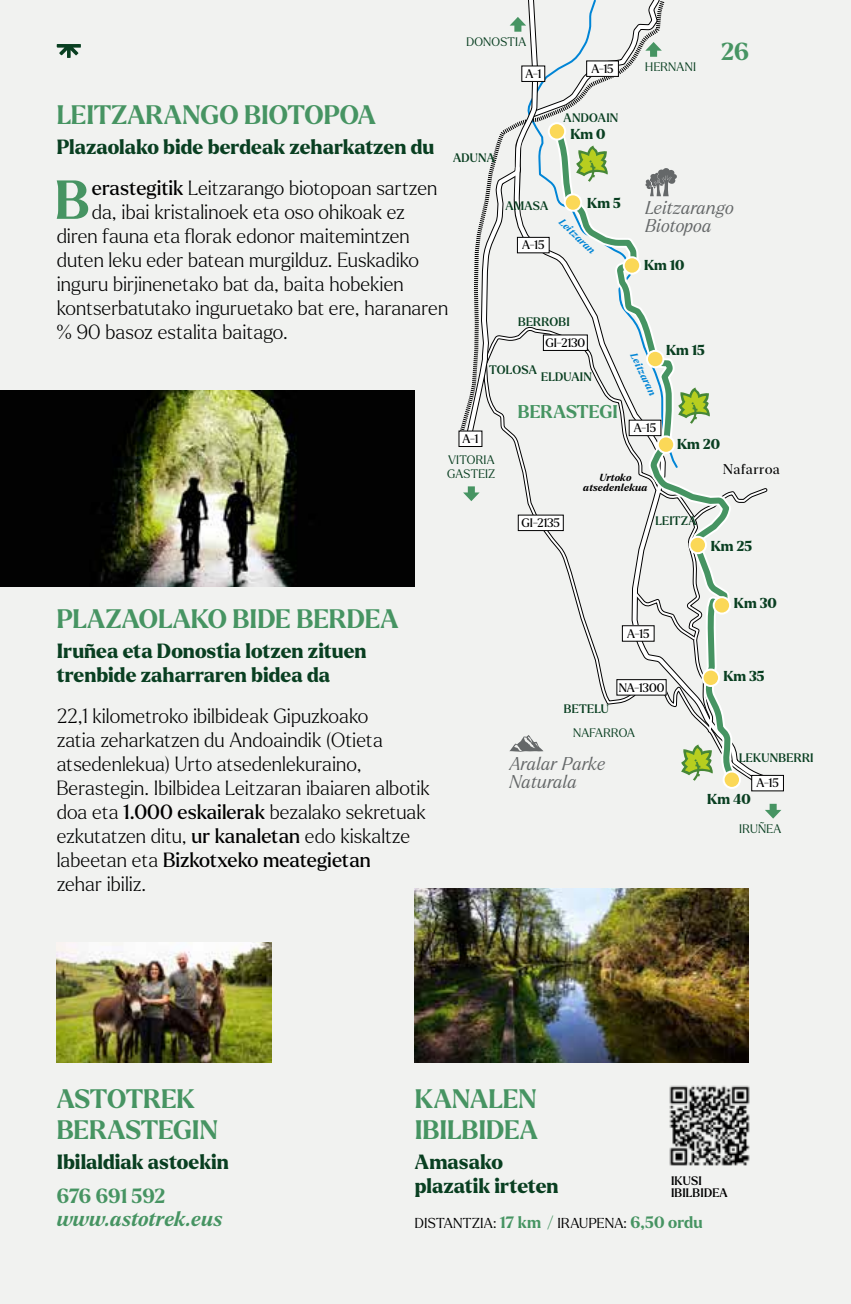
<style>
.page{position:relative;width:851px;height:1304px;background:#fff}
.page>*{position:absolute;margin:0;border:0;box-sizing:border-box;transform-origin:0 0}
.t1{font:700 53.4px "Larken";color:#469462}
.t2{font:700 26px/31.2px "Larken";color:#469462}
.t3{font:700 24px "Larken";color:#469462}
.t4{font:100 20px/24px "Larken";color:#000}
.t5{font:800 20px/24px "Larken";color:#093f21}
.t6{font:italic 700 20px "Larken";letter-spacing:-.005em;color:#469462}
.t7{font:700 20px "Larken";letter-spacing:-.015em;color:#469462}
.t8{font:italic 300 18px/18px "Larken";color:#656869}
.t9{font:700 18px "Larken";letter-spacing:.005em;color:#469462}
.t10{font:800 14px "Larken";letter-spacing:-.01em;color:#093f21}
.t11{font:300 14px "Larken";letter-spacing:.015em;color:#000}
.t12{font:14px "New York Extra Large";letter-spacing:.025em;color:#000}
.t13{font:500 12px "Larken";letter-spacing:.02em;color:#093f21}
.t14{font:12px "Larken";letter-spacing:-.005em;color:#000}
.t15{font:300 12px/14.4px "Larken";letter-spacing:.015em;color:#093f21}
.t16{font:500 12px/12px "Larken";letter-spacing:.015em;color:#000}
.t17{font:italic 700 10px "Larken";color:#0085d6;scale:1.04 1}
.t18{font:italic 700 10px/10px "Larken";letter-spacing:-.005em;color:#000;text-align:center;scale:1.04 1}
.s1{font-weight:400}
.s2{font-weight:700;font-size:16px;color:#469462}
</style>
<div class="page">
<div style="left:0;top:0;width:850px;height:1304px;background:#f1f2f0"></div>
<img style="left:0;top:390px;width:415px;height:197px">
<img style="left:415px;top:889px;width:333px;height:173px">
<img style="left:57px;top:942px;width:214px;height:120px">
<img style="left:669px;top:1085px;width:81px;height:81px">
<img style="left:480px;top:888px;width:64px;height:39px">
<svg style="left:513px;top:439px;width:258px;height:341px"></svg>
<img style="left:544px;top:439px;width:201px;height:704px">
<svg style="left:549px;top:439px;width:190px;height:488px"></svg>
<svg style="left:681px;top:745px;width:32px;height:36px"></svg>
<svg style="left:713px;top:597px;width:17px;height:17px"></svg>
<div style="left:712px;top:596px;width:19px;height:19px;border:2px solid #fff;border-radius:50%"></div>
<div style="left:702px;top:670px;width:17px;height:16px;background:#fbd857;border-radius:50%"></div>
<div style="left:701px;top:669px;width:19px;height:18px;border:2px solid #fff;border-radius:50%"></div>
<svg style="left:723px;top:771px;width:17px;height:17px"></svg>
<div style="left:722px;top:770px;width:19px;height:19px;border:2px solid #fff;border-radius:50%"></div>
<div style="left:689px;top:537px;width:17px;height:16px;background:#fbd857;border-radius:50%"></div>
<div style="left:688px;top:536px;width:19px;height:18px;border:2px solid #fff;border-radius:50%"></div>
<div style="left:657px;top:436px;width:17px;height:17px;background:#fbd857;border-radius:50%"></div>
<div style="left:656px;top:435px;width:19px;height:19px;border:2px solid #fff;border-radius:50%"></div>
<svg style="left:765px;top:804px;width:16px;height:15px"></svg>
<svg style="left:463px;top:486px;width:16px;height:15px"></svg>
<div style="left:622px;top:626px;width:32px;height:15px;background:#fff"></div>
<div style="left:616px;top:680px;width:50px;height:15px;background:#fff"></div>
<div style="left:616px;top:679px;width:50px;height:16px;border:1px solid #000"></div>
<div style="left:459px;top:431px;width:23px;height:15px;background:#fff"></div>
<div style="left:458px;top:431px;width:24px;height:16px;border:1px solid #000"></div>
<div style="left:751px;top:775px;width:32px;height:16px;background:#fff"></div>
<div style="left:751px;top:775px;width:32px;height:16px;border:1px solid #000"></div>
<svg style="left:509px;top:735px;width:34px;height:17px"></svg>
<svg style="left:465px;top:0;width:245px;height:439px"></svg>
<div style="left:518px;top:515px;width:45px;height:16px;background:#fff"></div>
<div style="left:518px;top:515px;width:45px;height:16px;border:1px solid #000"></div>
<div style="left:586px;top:61px;width:32px;height:15px;background:#fff"></div>
<div style="left:586px;top:61px;width:32px;height:16px;border:1px solid #000"></div>
<svg style="left:57px;top:44px;width:24px;height:14px"></svg>
<p class="t15" style="left:466px;top:34px;width:61px">DONOSTIA</p>
<p class="t14" style="left:525px;top:66px;width:17px">A-1</p>
<p class="t14" style="left:591px;top:61px;width:24px">A-15</p>
<p class="t15" style="left:645px;top:59px;width:52px">HERNANI</p>
<p class="t3" style="left:720px;top:36px;width:29px">26</p>
<h2 class="t2" style="left:57px;top:100px;width:321px">LEITZARANGO BIOTOPOA</h2>
<p class="t5" style="left:57px;top:135px;width:379px">Plazaolako bide berdeak zeharkatzen du</p>
<h1 class="t1" style="left:55px;top:165px;width:36px">B</h1>
<p class="t4" style="left:92px;top:175px;width:347px"><span class="s1">erastegitik</span> Leitzarango biotopoan sartzen</p>
<p class="t13" style="left:563px;top:110px;width:56px">ANDOAIN</p>
<p class="t10" style="left:570px;top:125px;width:37px">Km 0</p>
<p class="t13" style="left:453px;top:150px;width:43px">ADUNA</p>
<p class="t10" style="left:587px;top:194px;width:35px">Km 5</p>
<p class="t13" style="left:505px;top:198px;width:44px">AMASA</p>
<p class="t4" style="left:92px;top:199px;width:314px">da, ibai kristalinoek eta oso ohikoak ez</p>
<p class="t4" style="left:57px;top:223px;width:354px">diren fauna eta florak edonor maitemintzen</p>
<p class="t4" style="left:57px;top:247px;width:364px">duten leku eder batean murgilduz. Euskadiko</p>
<p class="t4" style="left:57px;top:271px;width:348px">inguru birjinenetako bat da, baita hobekien</p>
<p class="t4" style="left:57px;top:295px;width:393px">kontserbatutako inguruetako bat ere, haranaren</p>
<p class="t4" style="left:57px;top:319px;width:232px">% 90 basoz estalita baitago.</p>
<p class="t17" style="left:565px;top:215px;width:46px;rotate:44deg">Leitzaran</p>
<p class="t14" style="left:522px;top:237px;width:24px">A-15</p>
<p class="t13" style="left:518px;top:314px;width:53px">BERROBI</p>
<p class="t13" style="left:489px;top:361px;width:49px">TOLOSA</p>
<p class="t9" style="left:518px;top:400px;width:101px">BERASTEGI</p>
<p class="t14" style="left:545px;top:335px;width:41px">GI-2130</p>
<p class="t13" style="left:541px;top:369px;width:52px">ELDUAIN</p>
<p class="t14" style="left:462px;top:431px;width:17px">A-1</p>
<p class="t8" style="left:645px;top:199px;width:90px">Leitzarango<br>Biotopoa</p>
<p class="t10" style="left:644px;top:256px;width:42px">Km 10</p>
<p class="t17" style="left:639px;top:351px;width:46px;rotate:64deg">Leitzaran</p>
<p class="t14" style="left:633px;top:420px;width:24px">A-15</p>
<p class="t10" style="left:666px;top:341px;width:40px">Km 15</p>
<p class="t10" style="left:677px;top:435px;width:44px">Km 20</p>
<p class="t15" style="left:447px;top:452px;width:50px">VITORIA<br>GASTEIZ</p>
<p class="t12" style="left:723px;top:460px;width:58px">Nafarroa</p>
<p class="t18" style="left:583px;top:473px;width:64px">Urtoko atsedenlekua</p>
<h2 class="t2" style="left:57px;top:604px;width:343px">PLAZAOLAKO BIDE BERDEA</h2>
<p class="t5" style="left:57px;top:639px;width:311px">Iruñea eta Donostia lotzen zituen trenbide zaharraren bidea da</p>
<p class="t4" style="left:57px;top:703px;width:374px">22,1 kilometroko ibilbideak Gipuzkoako<br>zatia zeharkatzen du Andoaindik (Otieta atsedenlekua) Urto atsedenlekuraino, Berastegin. Ibilbidea Leitzaran ibaiaren albotik doa eta <span class="s1">1.000 eskailerak</span> bezalako sekretuak ezkutatzen ditu, <span class="s1">ur kanaletan</span> edo kiskaltze labeetan eta <span class="s1">Bizkotxeko meategietan<br></span>zehar ibiliz.</p>
<p class="t14" style="left:521px;top:515px;width:40px">GI-2135</p>
<p class="t13" style="left:655px;top:513px;width:43px">LEITZA</p>
<p class="t10" style="left:710px;top:536px;width:43px">Km 25</p>
<p class="t14" style="left:627px;top:626px;width:24px">A-15</p>
<p class="t13" style="left:564px;top:701px;width:46px">BETELU</p>
<p class="t14" style="left:618px;top:679px;width:47px">NA-1300</p>
<p class="t15" style="left:573px;top:725px;width:63px">NAFARROA</p>
<p class="t8" style="left:509px;top:754px;width:98px">Aralar Parke<br>Naturala</p>
<p class="t10" style="left:733px;top:594px;width:44px">Km 30</p>
<p class="t10" style="left:723px;top:667px;width:43px">Km 35</p>
<p class="t13" style="left:739px;top:750px;width:76px">LEKUNBERRI</p>
<p class="t14" style="left:756px;top:775px;width:24px">A-15</p>
<p class="t10" style="left:707px;top:790px;width:45px">Km 40</p>
<p class="t15" style="left:739px;top:821px;width:44px">IRUÑEA</p>
<h2 class="t2" style="left:57px;top:1084px;width:163px">ASTOTREK<br>BERASTEGIN</h2>
<p class="t5" style="left:57px;top:1150px;width:174px">Ibilaldiak astoekin</p>
<p class="t7" style="left:57px;top:1183px;width:110px">676 691 592</p>
<p class="t6" style="left:57px;top:1205px;width:167px">www.astotrek.eus</p>
<h2 class="t2" style="left:415px;top:1084px;width:125px">KANALEN<br>IBILBIDEA</h2>
<p class="t5" style="left:415px;top:1150px;width:145px">Amasako plazatik irteten</p>
<p class="t11" style="left:415px;top:1214px;width:289px">DISTANTZIA: <span class="s2">17 km /</span> IRAUPENA: <span class="s2">6,50 ordu</span></p>
<p class="t16" style="left:671px;top:1174px;width:58px">IKUSI<br>IBILBIDEA</p>
</div>
